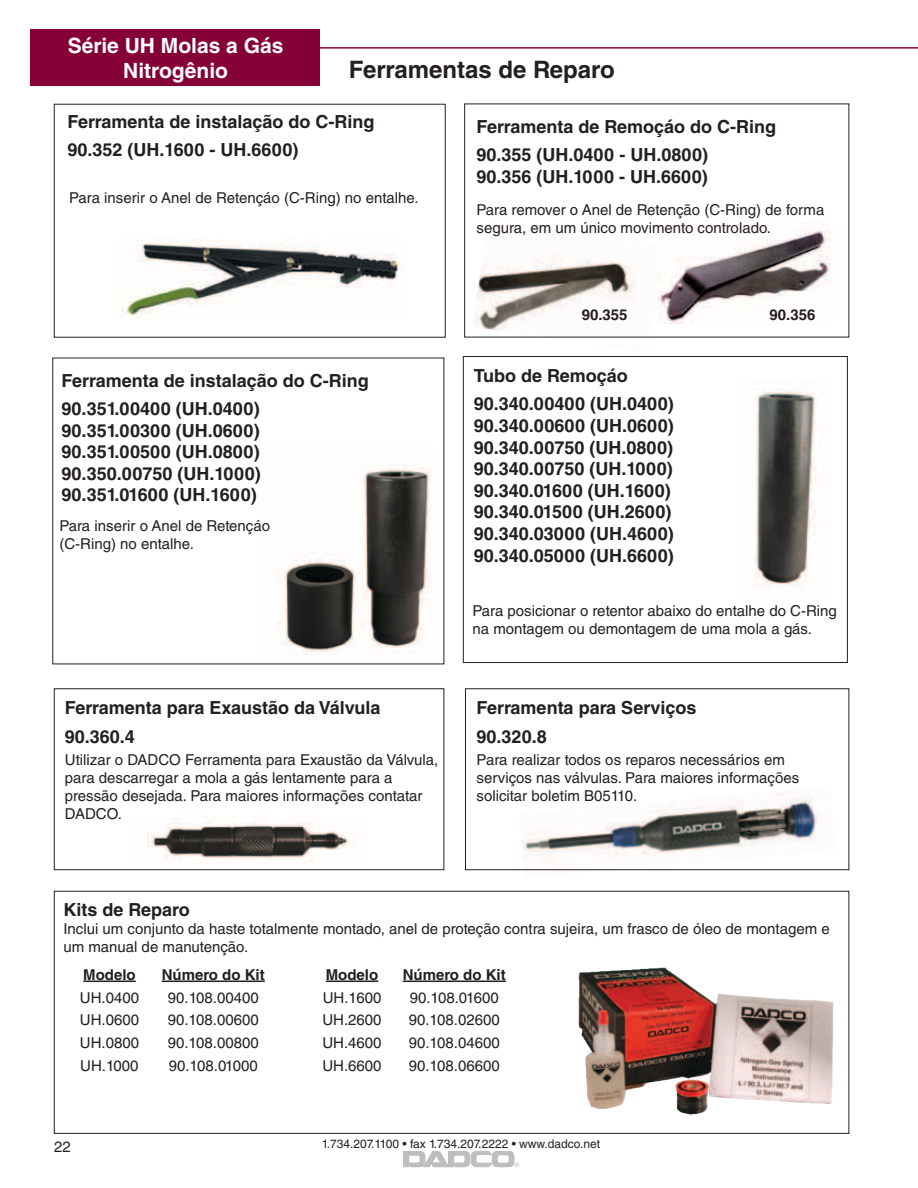
<style>
.page{position:relative;width:918px;height:1188px;background:#fff}
.page>*{position:absolute;margin:0;border:0;box-sizing:border-box;transform-origin:0 0}
.t1{font:700 24px "Helvetica LT Std";color:#231f20}
.t2{font:700 21px/25.2px "Helvetica LT Std";color:#fff;text-align:center}
.t3{font:700 18px/21.6px "Helvetica LT Std";color:#231f20}
.t4{font:15px/18px "Helvetica LT Std";color:#231f20}
.t5{font:700 15px "Helvetica LT Std";color:#231f20}
.t6{font:12px "Helvetica LT Std";color:#231f20}
.t7{font:6.45px "Helvetica LT Std";color:#bcbec0}
</style>
<div class="page">
<div style="left:31px;top:29px;width:289px;height:57px;background:#860038"></div>
<hr style="left:295px;top:47px;width:623px;height:2px;background:#860038">
<svg style="left:404px;top:1151px;width:110px;height:16px"></svg>
<img style="left:519px;top:789px;width:316px;height:82px">
<div style="left:465px;top:688px;width:384px;height:182px;border:1px solid #231f20"></div>
<div style="left:54px;top:688px;width:390px;height:182px;border:1px solid #231f20"></div>
<div style="left:463px;top:356px;width:385px;height:307px;border:1px solid #231f20"></div>
<img style="left:754px;top:389px;width:64px;height:199px">
<img style="left:276px;top:464px;width:156px;height:191px">
<img style="left:472px;top:255px;width:191px;height:83px">
<div style="left:54px;top:891px;width:795px;height:243px;border:1px solid #231f20"></div>
<img style="left:579px;top:968px;width:255px;height:147px">
<img style="left:147px;top:816px;width:204px;height:48px">
<img style="left:659px;top:228px;width:171px;height:96px">
<div style="left:54px;top:104px;width:391px;height:234px;border:1px solid #231f20"></div>
<img style="left:120px;top:239px;width:284px;height:80px">
<hr style="left:83px;top:981px;width:53px;height:1px;background:#231f20">
<hr style="left:162px;top:981px;width:103px;height:1px;background:#231f20">
<hr style="left:326px;top:981px;width:52px;height:1px;background:#231f20">
<hr style="left:403px;top:981px;width:103px;height:1px;background:#231f20">
<h2 class="t2" style="left:68px;top:32px;width:217px">Série UH Molas a Gás<br>Nitrogênio</h2>
<h1 class="t1" style="left:349px;top:55px;width:267px">Ferramentas de Reparo</h1>
<p class="t3" style="left:68px;top:107px;width:309px;line-height:28.3px">Ferramenta de instalação do C-Ring<br>90.352 (UH.1600 - UH.6600)</p>
<p class="t4" style="left:69px;top:188px;width:351px">Para inserir o Anel de Retençáo (C-Ring) no entalhe.</p>
<p class="t3" style="left:62px;top:366px;width:309px;line-height:28.3px">Ferramenta de instalação do C-Ring<br>90.351.00400 (UH.0400)</p>
<p class="t3" style="left:62px;top:419px;width:201px;text-align:justify">90.351.00300 (UH.0600)<br>90.351.00500 (UH.0800)<br>90.350.00750 (UH.1000)<br>90.351.01600 (UH.1600)</p>
<p class="t4" style="left:59px;top:516px;width:212px">Para inserir o Anel de Retençáo (C-Ring) no entalhe.</p>
<p class="t3" style="left:65px;top:693px;width:317px;line-height:28.3px">Ferramenta para Exaustão da Válvula<br>90.360.4</p>
<p class="t4" style="left:65px;top:751px;width:375px">Utilizar o DADCO Ferramenta para Exaustão da Válvula, para descarregar a mola a gás lentamente para a pressão desejada. Para maiores informações contatar DADCO.</p>
<p class="t3" style="left:477px;top:112px;width:301px;line-height:28.3px">Ferramenta de Remoçáo do C-Ring<br>90.355 (UH.0400 - UH.0800)</p>
<p class="t3" style="left:477px;top:166px;width:233px">90.356 (UH.1000 - UH.6600)</p>
<p class="t4" style="left:477px;top:200px;width:349px">Para remover o Anel de Retenção (C-Ring) de forma segura, em um único movimento controlado.</p>
<p class="t5" style="left:582px;top:306px;width:47px">90.355</p>
<p class="t5" style="left:770px;top:306px;width:47px">90.356</p>
<p class="t3" style="left:474px;top:361px;width:202px;line-height:28.3px">Tubo de Remoçáo<br>90.340.00400 (UH.0400)</p>
<p class="t3" style="left:474px;top:415px;width:202px">90.340.00600 (UH.0600)<br>90.340.00750 (UH.0800)<br>90.340.00750 (UH.1000)<br>90.340.01600 (UH.1600)<br>90.340.01500 (UH.2600)<br>90.340.03000 (UH.4600)<br>90.340.05000 (UH.6600)</p>
<p class="t4" style="left:472px;top:601px;width:366px">Para posicionar o retentor abaixo do entalhe do C-Ring na montagem ou demontagem de uma mola a gás.</p>
<p class="t3" style="left:477px;top:694px;width:221px;line-height:28.3px">Ferramenta para Serviços<br>90.320.8</p>
<p class="t4" style="left:477px;top:751px;width:324px">Para realizar todos os reparos necessários em serviços nas válvulas. Para maiores informações solicitar boletim B05110.</p>
<p class="t3" style="left:63px;top:899px;width:128px">Kits de Reparo</p>
<p class="t4" style="left:63px;top:920px;width:768px">Inclui um conjunto da haste totalmente montado, anel de proteção contra sujeira, um frasco de óleo de montagem e um manual de manutenção.</p>
<p class="t5" style="left:83px;top:965px;width:54px">Modelo</p>
<p class="t5" style="left:162px;top:965px;width:105px">Número do Kit</p>
<p class="t5" style="left:326px;top:965px;width:54px">Modelo</p>
<p class="t5" style="left:403px;top:965px;width:105px">Número do Kit</p>
<p class="t4" style="left:80px;top:988px;width:61px">UH.0400</p>
<p class="t4" style="left:168px;top:988px;width:92px">90.108.00400</p>
<p class="t4" style="left:323px;top:988px;width:60px">UH.1600</p>
<p class="t4" style="left:410px;top:988px;width:91px">90.108.01600</p>
<p class="t4" style="left:80px;top:1011px;width:61px">UH.0600</p>
<p class="t4" style="left:168px;top:1011px;width:92px">90.108.00600</p>
<p class="t4" style="left:322px;top:1011px;width:61px">UH.2600</p>
<p class="t4" style="left:409px;top:1011px;width:92px">90.108.02600</p>
<p class="t4" style="left:80px;top:1034px;width:61px">UH.0800</p>
<p class="t4" style="left:168px;top:1034px;width:92px">90.108.00800</p>
<p class="t4" style="left:322px;top:1034px;width:61px">UH.4600</p>
<p class="t4" style="left:409px;top:1034px;width:92px">90.108.04600</p>
<p class="t4" style="left:80px;top:1057px;width:60px">UH.1000</p>
<p class="t4" style="left:169px;top:1057px;width:90px">90.108.01000</p>
<p class="t4" style="left:322px;top:1057px;width:61px">UH.6600</p>
<p class="t4" style="left:409px;top:1057px;width:92px">90.108.06600</p>
<p class="t4" style="left:54px;top:1138px;width:18px">22</p>
<p class="t6" style="left:322px;top:1137px;width:280px">1.734.207.1100 • fax 1.734.207.2222 • www.dadco.net</p>
<p class="t7" style="left:514px;top:1161px;width:6px">®</p>
</div>
